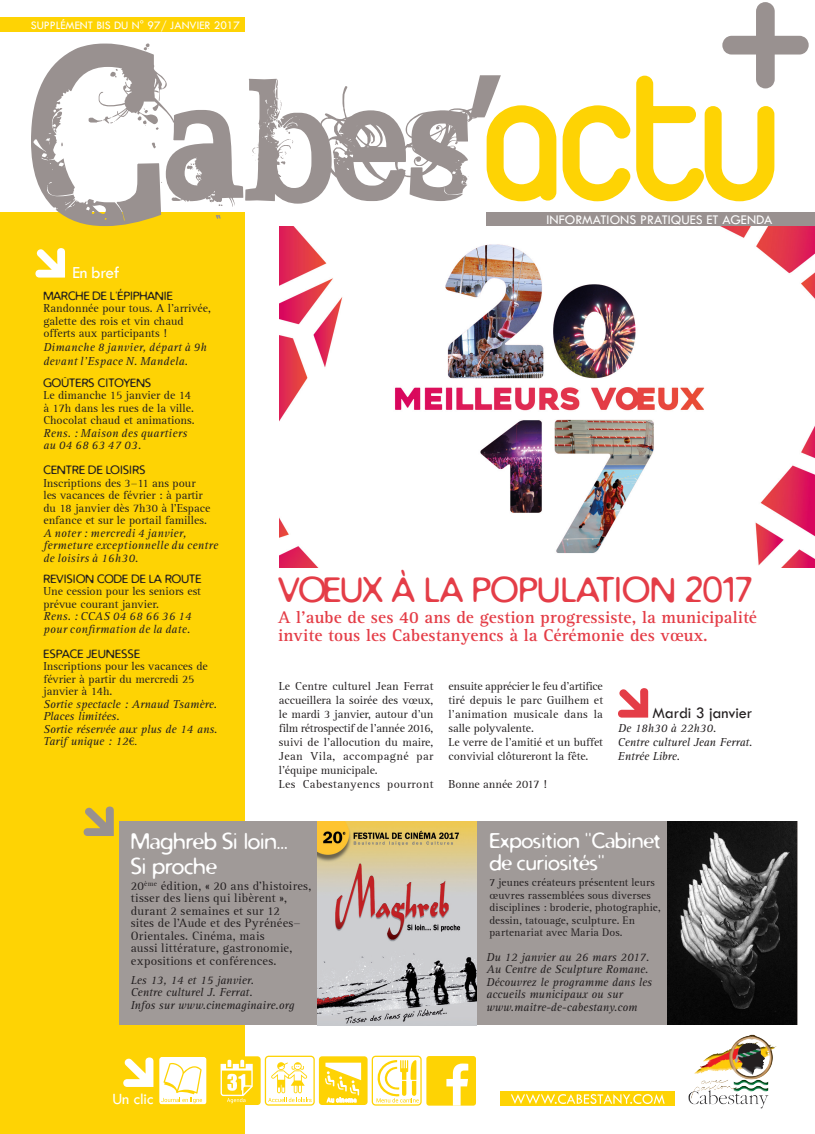
<style>
.page{position:relative;width:815px;height:1134px;background:#fff}
.page>*{position:absolute;margin:0;border:0;box-sizing:border-box;transform-origin:0 0}
.t1{font:245.88px "Duepuntozero";color:#999190}
.t2{font:143.75px "BROKENGHOST";color:#999190}
.t3{font:35px "Distro";letter-spacing:-.005em;color:#e43d47}
.t4{font:22.5px "Distro";letter-spacing:-.01em;color:#fff}
.t5{font:21.25px/22.5px "Distro";color:#fff}
.accroche{font:700 17.5px/18.8px "Rotis Serif AT";letter-spacing:.005em;color:#e43d47}
.t6{font:17.5px "Tw Cen";letter-spacing:-.03em;color:#fff}
.paragraphe_evenement{font:16.25px "Tw Cen";letter-spacing:-.005em;color:#231f20}
.t7{font:16.25px "Tw Cen";color:#fff}
.t8{font:13.75px "Tw Cen";color:#fff}
.t9{font:12.5px/12.5px "Rotis Serif";letter-spacing:.02em;color:#231f20}
.paragraphe_evenement-2{font:11.88px/12.5px "Rotis Serif";color:#231f20}
.ital{font:italic 11.88px/12.5px "Rotis Serif AT";color:#231f20}
.ital-2{font:italic 11.88px/12.5px "Rotis Serif AT";letter-spacing:.025em;color:#231f20}
.ital-3{font:11.88px "Distro";letter-spacing:.02em;color:#231f20}
.paragraphe_evenement-3{font:italic 11.88px "Rotis Serif AT";letter-spacing:-.005em;color:#231f20}
.t10{font:11.88px "Tw Cen";color:#fff}
.paragraphe_evenement-4{font:11.88px "Rotis Serif";letter-spacing:.03em;color:#231f20}
.ital-4{font:11.88px "Distro";letter-spacing:.04em;color:#231f20}
.t11{font:11.25px/12.5px "Rotis Serif";letter-spacing:.015em;color:#231f20}
.s1{font-size:206.25px}
.s2{font-family:"Duepuntozero";font-size:184.5px;color:#fed304}
.s3{font-family:"Minion Pro";font-style:normal}
</style>
<div class="page">
<div style="left:0;top:213px;width:244px;height:921px;background:#fed304"></div>
<svg style="left:35px;top:248px;width:30px;height:30px"></svg>
<img style="left:688px;top:1034px;width:89px;height:75px">
<div style="left:500px;top:1091px;width:175px;height:15px;background:#fed304"></div>
<svg style="left:511px;top:1094px;width:154px;height:10px"></svg>
<div style="left:0;top:18px;width:244px;height:14px;background:#fed304"></div>
<svg style="left:486px;top:75px;width:289px;height:127px"></svg>
<img style="left:279px;top:226px;width:536px;height:341px">
<div style="left:486px;top:213px;width:329px;height:13px;background:#999190"></div>
<svg style="left:265px;top:1056px;width:157px;height:50px"></svg>
<svg style="left:123px;top:1057px;width:84px;height:48px"></svg>
<div style="left:212px;top:1056px;width:49px;height:49px;background:#fed304;border-radius:3px"></div>
<svg style="left:221px;top:1059px;width:32px;height:44px"></svg>
<div style="left:426px;top:1056px;width:50px;height:50px;background:#fed304;border-radius:3px"></div>
<svg style="left:446px;top:1063px;width:22px;height:43px"></svg>
<svg style="left:618px;top:688px;width:30px;height:30px"></svg>
<div style="left:119px;top:821px;width:353px;height:204px;background:#a09a98"></div>
<svg style="left:83px;top:806px;width:31px;height:30px"></svg>
<div style="left:472px;top:821px;width:325px;height:204px;background:#a09a98"></div>
<img style="left:667px;top:821px;width:130px;height:204px">
<img style="left:317px;top:821px;width:160px;height:204px">
<h1 class="t1" style="left:720px;top:-98px;width:95px">+</h1>
<p class="t10" style="left:31px;top:18px;width:211px">SUPPLÉMENT BIS DU N° 97/ JANVIER 2017</p>
<h2 class="t2" style="left:31px;top:30px;width:751px"><span class="s1">C</span>abes'<span class="s2">actu</span></h2>
<p class="t8" style="left:546px;top:211px;width:228px">INFORMATIONS PRATIQUES ET AGENDA</p>
<h3 class="t6" style="left:73px;top:261px;width:49px">En bref</h3>
<p class="ital-3" style="left:43px;top:288px;width:131px">MARCHE DE L'ÉPIPHANIE</p>
<p class="paragraphe_evenement-2" style="left:43px;top:302px;width:169px">Randonnée pour tous. A l’arrivée, galette des rois et vin chaud offerts aux participants !</p>
<p class="ital-2" style="left:43px;top:340px;width:165px;line-height:14.2px">Dimanche 8 janvier, départ à 9h devant l’Espace N. Mandela.</p>
<p class="ital-3" style="left:43px;top:375px;width:109px">GOÛTERS CITOYENS</p>
<p class="paragraphe_evenement-2" style="left:43px;top:389px;width:153px">Le dimanche 15 janvier de 14 à 17h dans les rues de la ville.<br>Chocolat chaud et animations.</p>
<p class="ital-2" style="left:43px;top:427px;width:145px">Rens. : Maison des quartiers</p>
<p class="ital-2" style="left:43px;top:439px;width:99px">au 04 68 63 47 03.</p>
<p class="ital-3" style="left:43px;top:462px;width:103px">CENTRE DE LOISIRS</p>
<p class="paragraphe_evenement-2" style="left:43px;top:477px;width:168px">Inscriptions des 3-11 ans pour les vacances de février : à partir du 18 janvier dès 7h30 à l'Espace enfance et sur le portail familles.</p>
<p class="ital-2" style="left:43px;top:527px;width:176px">A noter : mercredi 4 janvier, fermeture exceptionnelle du centre de loisirs à 16h30.</p>
<p class="ital-3" style="left:43px;top:571px;width:160px">REVISION CODE DE LA ROUTE</p>
<p class="paragraphe_evenement-2" style="left:43px;top:585px;width:159px">Une cession pour les seniors est prévue courant janvier.</p>
<p class="ital-2" style="left:43px;top:610px;width:150px">Rens. : CCAS 04 68 66 36 14</p>
<p class="ital-2" style="left:43px;top:623px;width:149px">pour confirmation de la date.</p>
<p class="ital-4" style="left:43px;top:646px;width:98px">ESPACE JEUNESSE</p>
<p class="paragraphe_evenement-2" style="left:43px;top:660px;width:166px">Inscriptions pour les vacances de février à partir du mercredi 25 janvier à 14h.</p>
<p class="ital" style="left:43px;top:698px;width:175px">Sortie spectacle : Arnaud Tsamère.</p>
<p class="ital" style="left:43px;top:710px;width:78px">Places limitées.</p>
<p class="ital" style="left:43px;top:723px;width:176px">Sortie réservée aux plus de 14 ans.</p>
<p class="ital" style="left:43px;top:735px;width:95px">Tarif unique : 12<span class="s3">€.</span></p>
<p class="t3" style="left:279px;top:567px;width:474px">VOEUX À LA POPULATION 2017</p>
<p class="accroche" style="left:278px;top:608px;width:480px">A l’aube de ses 40 ans de gestion progressiste, la municipalité invite tous les Cabestanyencs à la Cérémonie des vœux.</p>
<p class="paragraphe_evenement-2" style="left:279px;top:679px;width:156px;line-height:14px;text-align:justify">Le Centre culturel Jean Ferrat accueillera la soirée des vœux, le mardi 3 janvier, autour d’un film rétrospectif de l’année 2016, suivi de l’allocution du maire, Jean Vila, accompagné par l’équipe municipale.</p>
<p class="paragraphe_evenement-4" style="left:279px;top:777px;width:156px">Les Cabestanyencs pourront</p>
<p class="paragraphe_evenement-2" style="left:448px;top:679px;width:156px;line-height:14px;text-align:justify">ensuite apprécier le feu d’artifice tiré depuis le parc Guilhem et l’animation musicale dans la salle polyvalente.</p>
<p class="paragraphe_evenement-2" style="left:448px;top:735px;width:156px;line-height:14px">Le verre de l’amitié et un buffet convivial clôtureront la fête.</p>
<p class="paragraphe_evenement-2" style="left:448px;top:778px;width:100px">Bonne année 2017 !</p>
<p class="paragraphe_evenement" style="left:652px;top:703px;width:101px">Mardi 3 janvier</p>
<p class="paragraphe_evenement-3" style="left:618px;top:721px;width:100px">De 18h30 à 22h30.</p>
<p class="paragraphe_evenement-3" style="left:618px;top:735px;width:136px">Centre culturel Jean Ferrat.</p>
<p class="paragraphe_evenement-3" style="left:618px;top:749px;width:64px">Entrée Libre.</p>
<p class="t4" style="left:131px;top:827px;width:159px">Maghreb Si loin...</p>
<p class="t4" style="left:131px;top:852px;width:87px">Si proche</p>
<p class="t9" style="left:131px;top:880px;width:182px">20<sup>ème</sup> édition, « 20 ans d’histoires, tisser des liens qui libèrent », durant 2 semaines et sur 12<br>sites de l'Aude et des Pyrénées-<br>Orientales. Cinéma, mais<br>aussi littérature, gastronomie, expositions et conférences.</p>
<p class="ital" style="left:131px;top:974px;width:125px">Les 13, 14 et 15 janvier.</p>
<p class="ital" style="left:131px;top:986px;width:123px">Centre culturel J. Ferrat.</p>
<p class="ital" style="left:131px;top:999px;width:165px">Infos sur www.cinemaginaire.org</p>
<h3 class="t7" style="left:112px;top:1089px;width:43px">Un clic</h3>
<p class="t5" style="left:489px;top:828px;width:172px">Exposition "Cabinet de curiosités"</p>
<p class="t11" style="left:489px;top:876px;width:173px">7 jeunes créateurs présentent leurs œuvres rassemblées sous diverses disciplines : broderie, photographie, dessin, tatouage, sculpture. En partenariat avec Maria Dos.</p>
<p class="ital" style="left:486px;top:951px;width:164px">Du 12 janvier au 26 mars 2017.</p>
<p class="ital" style="left:486px;top:964px;width:164px">Au Centre de Sculpture Romane.</p>
<p class="ital" style="left:486px;top:976px;width:167px">Découvrez le programme dans les accueils municipaux ou sur</p>
<p class="ital" style="left:486px;top:1001px;width:152px">www.maitre-de-cabestany.com</p>
</div>
